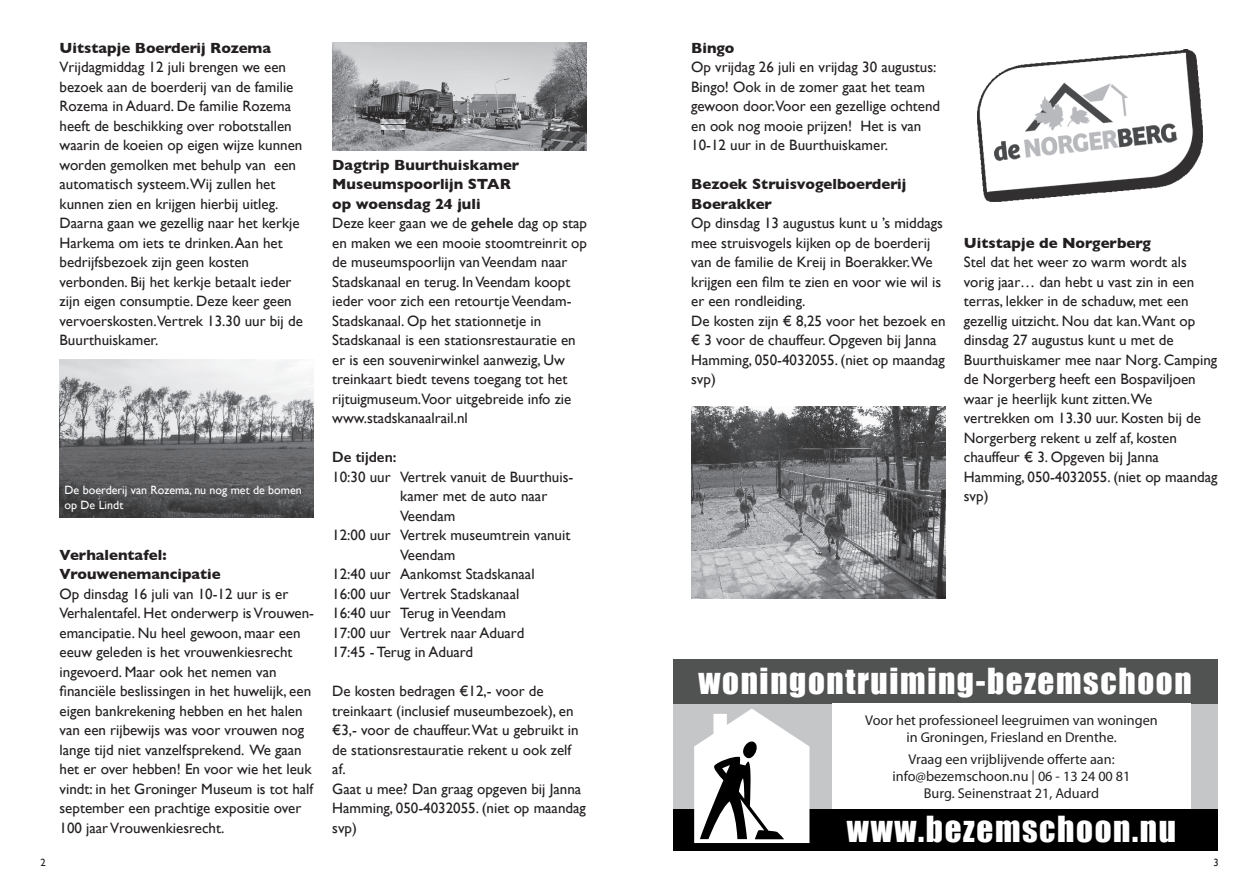
<style>
.page{position:relative;width:1259px;height:893px;background:#fff}
.page>*{position:absolute;margin:0;border:0;box-sizing:border-box;transform-origin:0 0}
.t1{font:33px "Impact";letter-spacing:.05em;color:#fff}
.t2{font:15px/19.5px "Gill Sans";color:#231f20}
.t3{font:700 15px/19.5px "Gill Sans";color:#231f20}
.t4{font:600 15px "Gill Sans";color:#231f20}
.t5{font:14.25px/17.1px "Myriad Pro";color:#231f20;text-align:center}
.t6{font:12px/15px "Gill Sans";color:#fff}
.t7{font:10.5px "Gill Sans";color:#231f20}
.s1{font-weight:700}
.s2{font-weight:600}
</style>
<div class="page">
<img style="left:60px;top:359px;width:254px;height:159px">
<img style="left:332px;top:43px;width:255px;height:107px">
<img style="left:691px;top:407px;width:254px;height:192px">
<img style="left:977px;top:50px;width:225px;height:152px">
<div style="left:673px;top:784px;width:544px;height:66px;background:#000"></div>
<div style="left:673px;top:659px;width:544px;height:150px;background:#c5c6c8"></div>
<div style="left:673px;top:659px;width:544px;height:45px;background:#515252"></div>
<svg style="left:694px;top:708px;width:115px;height:135px"></svg>
<div style="left:832px;top:704px;width:358px;height:105px;background:#fff"></div>
<p class="t3" style="left:60px;top:38px;width:213px">Uitstapje Boerderij Rozema</p>
<p class="t2" style="left:60px;top:57px;width:245px">Vrijdagmiddag 12 juli brengen we een bezoek aan de boerderij van de familie Rozema in Aduard. De familie Rozema heeft de beschikking over robotstallen waarin de koeien op eigen wijze kunnen worden gemolken met behulp van een automatisch systeem.Wij zullen het kunnen zien en krijgen hierbij uitleg.<br>Daarna gaan we gezellig naar het kerkje Harkema om iets te drinken. Aan het bedrijfsbezoek zijn geen kosten verbonden. Bij het kerkje betaalt ieder zijn eigen consumptie. Deze keer geen vervoerskosten.Vertrek 13.30 uur bij de Buurthuiskamer.</p>
<p class="t6" style="left:65px;top:482px;width:239px">De boerderij van Rozema, nu nog met de bomen op De Lindt</p>
<p class="t7" style="left:40px;top:857px;width:7px">2</p>
<p class="t3" style="left:60px;top:545px;width:163px">Verhalentafel:<br>Vrouwenemancipatie</p>
<p class="t2" style="left:60px;top:584px;width:256px">Op dinsdag 16 juli van 10-12 uur is er Verhalentafel. Het onderwerp is Vrouwen&shy;emancipatie. Nu heel gewoon, maar een eeuw geleden is het vrouwenkiesrecht ingevoerd. Maar ook het nemen van financiële beslissingen in het huwelijk, een eigen bankrekening hebben en het halen van een rijbewijs was voor vrouwen nog lange tijd niet vanzelfsprekend. We gaan het er over hebben! En voor wie het leuk vindt: in het Groninger Museum is tot half september een prachtige expositie over 100 jaar Vrouwenkiesrecht.</p>
<p class="t2" style="left:332px;top:155px;width:256px"><span class="s1">Dagtrip Buurthuiskamer Museum spoorlijn STAR<br>op woensdag 24 juli<br></span>Deze keer gaan we de <span class="s2">gehele</span> dag op stap en maken we een mooie stoomtreinrit op de museumspoorlijn van Veendam naar Stadskanaal en terug. In Veendam koopt ieder voor zich een retourtje Veendam-Stadskanaal. Op het stationnetje in Stadskanaal is een stationsrestauratie en er is een souvenirwinkel aanwezig, Uw treinkaart biedt tevens toegang tot het rijtuigmuseum.Voor uitgebreide info zie www.stadskanaalrail.nl</p>
<p class="t4" style="left:332px;top:448px;width:66px">De tijden:</p>
<p class="t2" style="left:332px;top:467px;width:243px">10:30 uur Vertrek vanuit de Buurt huis-</p>
<p class="t2" style="left:400px;top:486px;width:148px">kamer met de auto naar</p>
<p class="t2" style="left:400px;top:506px;width:57px">Veendam</p>
<p class="t2" style="left:332px;top:525px;width:240px">12:00 uur Vertrek museumtrein vanuit</p>
<p class="t2" style="left:400px;top:545px;width:57px">Veendam</p>
<p class="t2" style="left:332px;top:564px;width:204px">12:40 uur Aankomst Stadskanaal</p>
<p class="t2" style="left:332px;top:584px;width:189px">16:00 uur Vertrek Stadskanaal</p>
<p class="t2" style="left:332px;top:603px;width:175px">16:40 uur Terug in Veendam</p>
<p class="t2" style="left:332px;top:623px;width:194px">17:00 uur Vertrek naar Aduard</p>
<p class="t2" style="left:332px;top:642px;width:142px">17:45 - Terug in Aduard</p>
<p class="t2" style="left:332px;top:681px;width:255px">De kosten bedragen €12,- voor de<br>trein kaart (inclusief museumbezoek), en €3,- voor de chauffeur.Wat u gebruikt in de stationsrestauratie rekent u ook zelf af.<br>Gaat u mee? Dan graag opgeven bij Janna<br>Hamming, 050-4032055. (niet op maandag svp)</p>
<p class="t3" style="left:691px;top:38px;width:45px">Bingo</p>
<p class="t2" style="left:691px;top:57px;width:251px">Op vrijdag 26 juli en vrijdag 30 augustus:<br>Bingo! Ook in de zomer gaat het team gewoon door.Voor een gezellige ochtend en ook nog mooie prijzen! Het is van 10-12 uur in de Buurthuiskamer.</p>
<p class="t3" style="left:691px;top:174px;width:217px">Bezoek Struisvogelboerderij<br>Boerakker</p>
<p class="t2" style="left:691px;top:213px;width:256px">Op dinsdag 13 augustus kunt u ’s middags mee struisvogels kijken op de boerderij van de familie de Kreij in Boerakker.We krijgen een film te zien en voor wie wil is er een rondleiding.<br>De kosten zijn € 8,25 voor het bezoek en € 3 voor de chauffeur. Opgeven bij Janna Hamming, 050-4032055. (niet op maandag svp)</p>
<p class="t3" style="left:964px;top:233px;width:188px">Uitstapje de Norgerberg</p>
<p class="t2" style="left:964px;top:252px;width:255px">Stel dat het weer zo warm wordt als vorig jaar… dan hebt u vast zin in een terras, lekker in de schaduw, met een gezellig uitzicht. Nou dat kan.Want op dinsdag 27 augustus kunt u met de Buurthuiskamer mee naar Norg. Camping de Norgerberg heeft een Bospaviljoen waar je heerlijk kunt zitten.We vertrekken om 13.30 uur. Kosten bij de Norgerberg rekent u zelf af, kosten chauffeur € 3. Opgeven bij Janna Hamming, 050-4032055. (niet op maandag svp)</p>
<h1 class="t1" style="left:698px;top:660px;width:495px">woningontruiming-bezemschoon</h1>
<p class="t5" style="left:865px;top:713px;width:294px">Voor het professioneel leegruimen van woningen in Groningen, Friesland en Drenthe.</p>
<p class="t5" style="left:892px;top:751px;width:240px">Vraag een vrijblijvende offerte aan: info@bezemschoon.nu | 06 - 13 24 00 81<br>Burg. Seinenstraat 21, Aduard</p>
<h1 class="t1" style="left:847px;top:809px;width:330px">www.bezemschoon.nu</h1>
<p class="t7" style="left:1213px;top:857px;width:7px">3</p>
</div>
